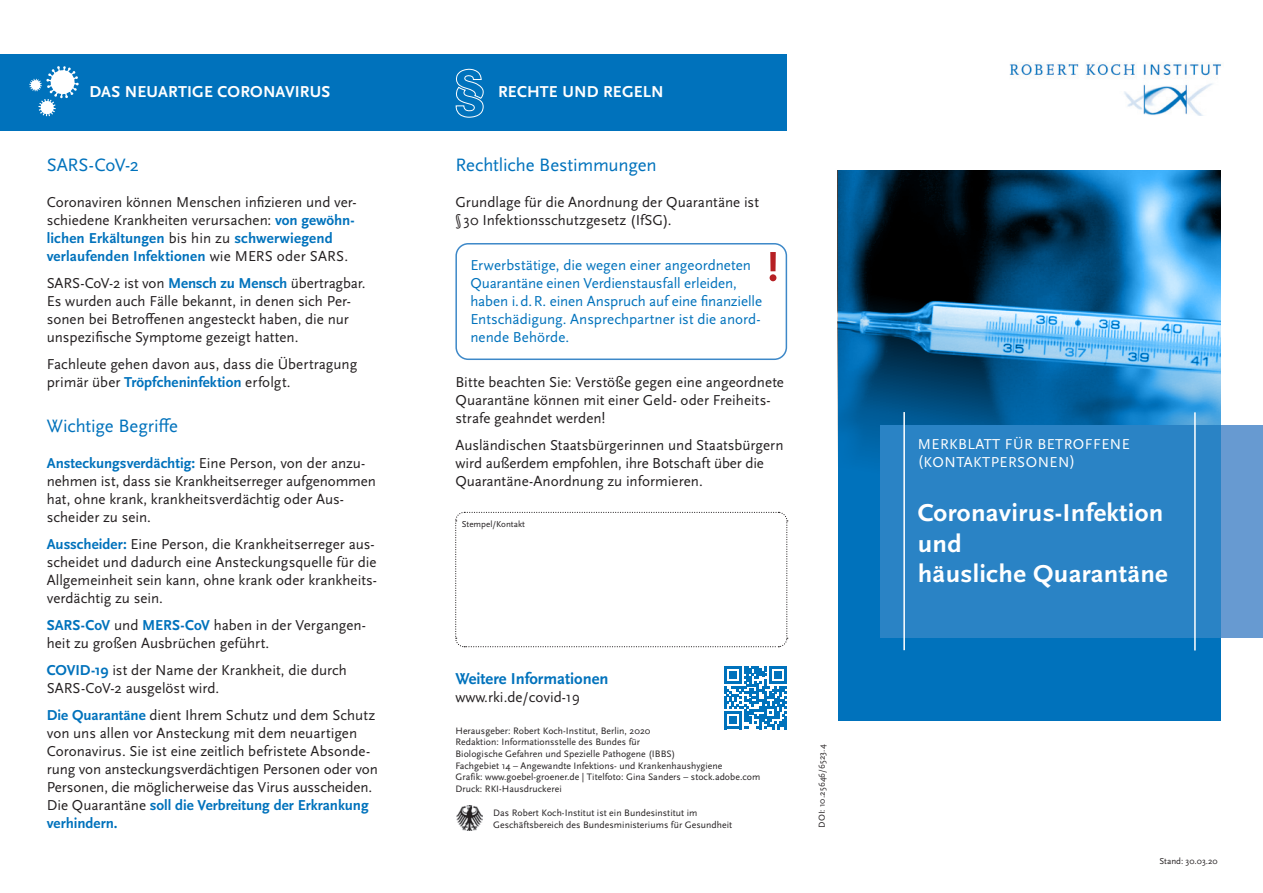
<style>
.page{position:relative;width:1263px;height:893px;background:#fff}
.page>*{position:absolute;margin:0;border:0;box-sizing:border-box;transform-origin:0 0}
.t1{font:700 25.5px/30.6px "Scala Sans Pro";letter-spacing:.01em;color:#fff;scale:1.05 1}
.t2{font:18.75px "Scala Sans Pro";letter-spacing:-.01em;color:#0072bc}
.t3{font:700 16.5px "Scala Sans Pro";letter-spacing:.01em;color:#fff}
.t4{font:700 16.5px "Scala Sans Pro";color:#0072bc}
.t5{font:15px/18px "Scala Sans Pro";color:#231f20}
.t6{font:15px/18px "Scala Sans Pro";letter-spacing:-.005em;color:#0072bc}
.t7{font:15px/18px "Scala Sans Pro";letter-spacing:.03em;color:#fff}
.t8{font:9.75px/11.7px "Scala Sans Pro";letter-spacing:.005em;color:#231f20}
.t9{font:9px "Scala Sans Pro";color:#231f20}
.s1{font-weight:700;color:#0072bc}
</style>
<div class="page">
<svg style="left:838px;top:170px;width:382px;height:550px;background:#19699e"></svg>
<div style="left:1220px;top:425px;width:43px;height:213px;background:#679ad1"></div>
<div style="left:880px;top:425px;width:340px;height:213px;background:#2a83c5"></div>
<hr style="left:1194px;top:412px;width:2px;height:238px;background:#fff">
<hr style="left:903px;top:412px;width:2px;height:238px;background:#fff">
<div style="left:0;top:54px;width:787px;height:77px;background:#0072bc"></div>
<svg style="left:455px;top:68px;width:29px;height:50px"></svg>
<img style="left:1009px;top:63px;width:213px;height:53px">
<svg style="left:770px;top:252px;width:6px;height:29px"></svg>
<div style="left:455px;top:243px;width:332px;height:117px;border:2px solid #3d88c8;border-radius:12px"></div>
<svg style="left:455px;top:511px;width:333px;height:137px"></svg>
<svg style="left:724px;top:666px;width:63px;height:63px"></svg>
<img style="left:456px;top:806px;width:27px;height:24px">
<svg style="left:29px;top:66px;width:50px;height:50px"></svg>
<p class="t3" style="left:89px;top:82px;width:242px">DAS NEUARTIGE CORONAVIRUS</p>
<p class="t2" style="left:47px;top:154px;width:94px">SARS-CoV-2</p>
<p class="t5" style="left:47px;top:193px;width:310px">Coronaviren können Menschen infizieren und ver&shy;schiedene Krankheiten verursachen: <span class="s1">von gewöhn&shy;lichen Erkältungen</span> bis hin zu <span class="s1">schwerwiegend verlaufenden Infektionen</span> wie MERS oder SARS.</p>
<p class="t5" style="left:47px;top:274px;width:320px">SARS-CoV-2 ist von <span class="s1">Mensch zu Mensch</span> übertragbar.<br>Es wurden auch Fälle bekannt, in denen sich Per&shy;sonen bei Betroffenen angesteckt haben, die nur unspezifische Symptome gezeigt hatten.</p>
<p class="t5" style="left:47px;top:355px;width:312px">Fachleute gehen davon aus, dass die Übertragung primär über <span class="s1">Tröpfcheninfektion</span> erfolgt.</p>
<p class="t2" style="left:47px;top:415px;width:133px">Wichtige Begriffe</p>
<p class="t5" style="left:47px;top:454px;width:331px"><span class="s1">Ansteckungsverdächtig:</span> Eine Person, von der anzu&shy;nehmen ist, dass sie Krankheitserreger aufgenommen hat, ohne krank, krankheitsverdächtig oder Aus&shy;scheider zu sein.</p>
<p class="t5" style="left:47px;top:535px;width:331px"><span class="s1">Ausscheider:</span> Eine Person, die Krankheitserreger aus-- scheidet und dadurch eine Ansteckungsquelle für die Allgemeinheit sein kann, ohne krank oder krankheits&shy;verdächtig zu sein.</p>
<p class="t5" style="left:47px;top:616px;width:321px"><span class="s1">SARS-CoV</span> und <span class="s1">MERS-CoV</span> haben in der Vergangen&shy;heit zu großen Ausbrüchen geführt.</p>
<p class="t5" style="left:47px;top:661px;width:302px"><span class="s1">COVID-19</span> ist der Name der Krankheit, die durch<br>SARS-CoV-2 ausgelöst wird.</p>
<p class="t5" style="left:47px;top:706px;width:333px"><span class="s1">Die Quarantäne</span> dient Ihrem Schutz und dem Schutz von uns allen vor Ansteckung mit dem neuartigen Coronavirus. Sie ist eine zeitlich befristete Absonde&shy;rung von ansteckungsverdächtigen Personen oder von Personen, die möglicherweise das Virus ausscheiden.<br>Die Quarantäne <span class="s1">soll die Verbreitung der Erkrankung verhindern.</span></p>
<p class="t3" style="left:498px;top:82px;width:167px">RECHTE UND REGELN</p>
<p class="t2" style="left:455px;top:154px;width:203px">Rechtliche Bestimmungen</p>
<p class="t5" style="left:455px;top:193px;width:305px">Grundlage für die Anordnung der Quarantäne ist § 30 Infektionsschutzgesetz (IfSG).</p>
<p class="t6" style="left:470px;top:256px;width:293px">Erwerbstätige, die wegen einer angeordneten Quarantäne einen Verdienstausfall erleiden, haben i.d.R. einen Anspruch auf eine finanzielle Entschädigung. Ansprechpartner ist die anord&shy;nende Behörde.</p>
<p class="t5" style="left:455px;top:373px;width:330px">Bitte beachten Sie: Verstöße gegen eine angeordnete<br>Quarantäne können mit einer Geld- oder Freiheits&shy;strafe geahndet werden!</p>
<p class="t5" style="left:455px;top:436px;width:330px">Ausländischen Staatsbürgerinnen und Staatsbürgern wird außerdem empfohlen, ihre Botschaft über die<br>Quarantäne-Anordnung zu informieren.</p>
<p class="t9" style="left:462px;top:519px;width:65px">Stempel/Kontakt</p>
<p class="t4" style="left:455px;top:669px;width:155px">Weitere Informationen</p>
<p class="t5" style="left:455px;top:688px;width:126px">www.rki.de/covid-19</p>
<p class="t8" style="left:455px;top:724px;width:306px">Herausgeber: Robert Koch-Institut, Berlin, 2020<br>Redaktion: Informationsstelle des Bundes für<br>Biologische Gefahren und Spezielle Pathogene (IBBS)<br>Fachgebiet 14 – Angewandte Infektions- und Krankenhaushygiene<br>Grafik: www.goebel-groener.de | Titelfoto: Gina Sanders – stock.adobe.com Druck: RKI-Hausdruckerei</p>
<p class="t8" style="left:493px;top:807px;width:240px">Das Robert Koch-Institut ist ein Bundesinstitut im<br>Geschäftsbereich des Bundesministeriums für Gesundheit</p>
<p class="t9" style="left:817px;top:828px;width:86px;rotate:-90deg">DOI: 10.25646/6523.4</p>
<p class="t7" style="left:918px;top:435px;width:214px">MERKBLATT FÜR BETROFFENE (KONTAKTPERSONEN)</p>
<h1 class="t1" style="left:918px;top:497px;width:240px">Coronavirus-Infektion und<br>häusliche Quarantäne</h1>
<p class="t9" style="left:1159px;top:856px;width:60px">Stand: 30.03.20</p>
</div>
